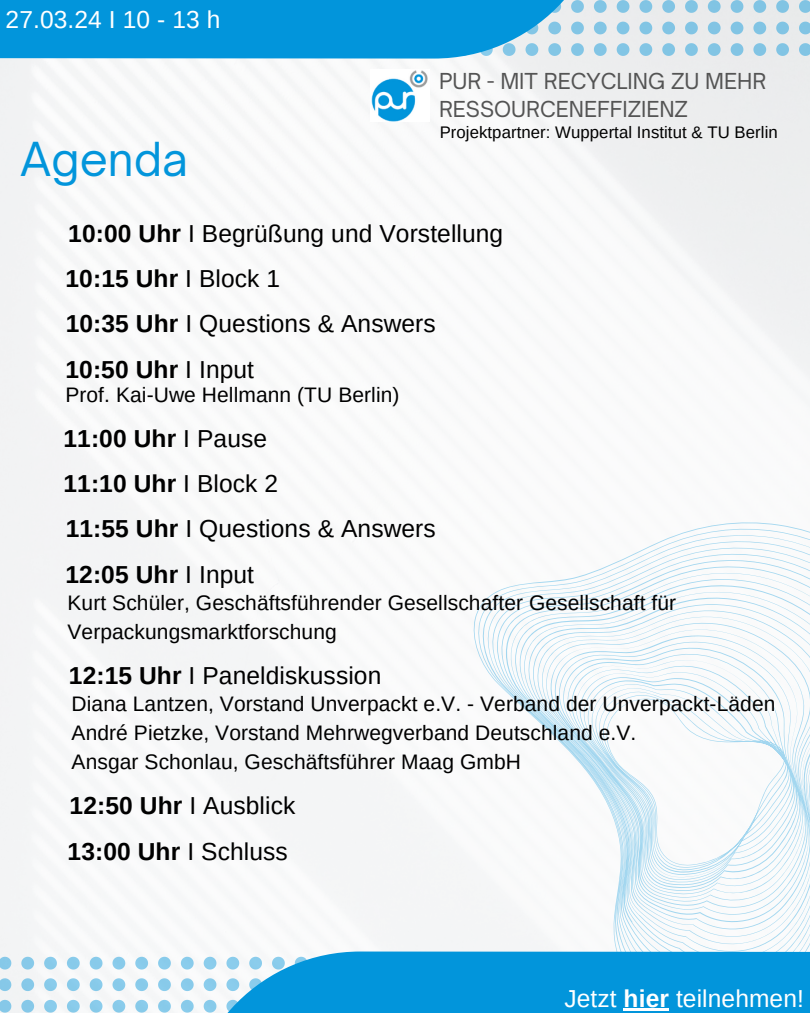
<style>
.page{position:relative;width:810px;height:1013px;background:#fff}
.page>*{position:absolute;margin:0;border:0;box-sizing:border-box;transform-origin:0 0}
.t1{font:44.8px "Open Sauce One";color:#0295db}
.t2{font:24.6px/45.3px "Arimo";letter-spacing:.005em;color:#000}
.t3{font:24.6px "Arimo";letter-spacing:.005em;color:#fff}
.t4{font:21.1px/28.8px "Open Sauce One";color:#545454}
.t5{font:21px/29.2px "Arimo";letter-spacing:.005em;color:#000}
.t6{font:16.8px "Arimo";letter-spacing:.005em;color:#000}
.s1{font-weight:700}
</style>
<div class="page">
<svg style="left:346px;top:398px;width:464px;height:553px"></svg>
<svg style="left:0;top:0;width:608px;height:59px;fill:#0295db"></svg>
<svg style="left:0;top:956px;width:11px;height:13px"></svg>
<svg style="left:21px;top:956px;width:13px;height:13px"></svg>
<svg style="left:44px;top:956px;width:13px;height:13px"></svg>
<svg style="left:67px;top:956px;width:13px;height:13px"></svg>
<svg style="left:90px;top:956px;width:12px;height:13px"></svg>
<svg style="left:113px;top:956px;width:12px;height:13px"></svg>
<svg style="left:135px;top:956px;width:13px;height:13px"></svg>
<svg style="left:158px;top:956px;width:13px;height:13px"></svg>
<svg style="left:181px;top:956px;width:5px;height:13px"></svg>
<svg style="left:0;top:978px;width:11px;height:13px"></svg>
<svg style="left:21px;top:978px;width:13px;height:13px"></svg>
<svg style="left:44px;top:978px;width:13px;height:13px"></svg>
<svg style="left:67px;top:978px;width:13px;height:13px"></svg>
<svg style="left:90px;top:978px;width:12px;height:13px"></svg>
<svg style="left:113px;top:978px;width:12px;height:13px"></svg>
<svg style="left:135px;top:978px;width:13px;height:13px"></svg>
<svg style="left:158px;top:978px;width:13px;height:13px"></svg>
<svg style="left:181px;top:978px;width:5px;height:13px"></svg>
<svg style="left:0;top:999px;width:11px;height:13px"></svg>
<svg style="left:21px;top:999px;width:13px;height:13px"></svg>
<svg style="left:44px;top:999px;width:13px;height:13px"></svg>
<svg style="left:67px;top:999px;width:13px;height:13px"></svg>
<svg style="left:90px;top:999px;width:12px;height:13px"></svg>
<svg style="left:113px;top:999px;width:12px;height:13px"></svg>
<svg style="left:135px;top:999px;width:13px;height:13px"></svg>
<svg style="left:158px;top:999px;width:13px;height:13px"></svg>
<svg style="left:181px;top:999px;width:5px;height:13px"></svg>
<svg style="left:186px;top:951px;width:624px;height:61px;fill:#0295db"></svg>
<svg style="left:457px;top:0;width:13px;height:13px"></svg>
<svg style="left:480px;top:0;width:13px;height:13px"></svg>
<svg style="left:503px;top:0;width:13px;height:13px"></svg>
<svg style="left:526px;top:0;width:12px;height:13px"></svg>
<svg style="left:548px;top:0;width:13px;height:13px"></svg>
<svg style="left:571px;top:0;width:13px;height:13px"></svg>
<svg style="left:594px;top:0;width:13px;height:13px"></svg>
<svg style="left:617px;top:0;width:12px;height:13px"></svg>
<svg style="left:639px;top:0;width:13px;height:13px"></svg>
<svg style="left:662px;top:0;width:13px;height:13px"></svg>
<svg style="left:685px;top:0;width:13px;height:13px"></svg>
<svg style="left:708px;top:0;width:13px;height:13px"></svg>
<svg style="left:731px;top:0;width:12px;height:13px"></svg>
<svg style="left:753px;top:0;width:13px;height:13px"></svg>
<svg style="left:776px;top:0;width:13px;height:13px"></svg>
<svg style="left:799px;top:0;width:11px;height:13px"></svg>
<svg style="left:457px;top:22px;width:13px;height:12px"></svg>
<svg style="left:480px;top:22px;width:13px;height:12px"></svg>
<svg style="left:503px;top:22px;width:13px;height:12px"></svg>
<svg style="left:526px;top:22px;width:12px;height:12px"></svg>
<svg style="left:548px;top:22px;width:13px;height:12px"></svg>
<svg style="left:571px;top:22px;width:13px;height:12px"></svg>
<svg style="left:594px;top:22px;width:13px;height:12px"></svg>
<svg style="left:617px;top:22px;width:12px;height:12px"></svg>
<svg style="left:639px;top:22px;width:13px;height:12px"></svg>
<svg style="left:662px;top:22px;width:13px;height:12px"></svg>
<svg style="left:685px;top:22px;width:13px;height:12px"></svg>
<svg style="left:708px;top:22px;width:13px;height:12px"></svg>
<svg style="left:731px;top:22px;width:12px;height:12px"></svg>
<svg style="left:753px;top:22px;width:13px;height:12px"></svg>
<svg style="left:776px;top:22px;width:13px;height:12px"></svg>
<svg style="left:799px;top:22px;width:11px;height:12px"></svg>
<svg style="left:457px;top:43px;width:13px;height:13px"></svg>
<svg style="left:480px;top:43px;width:13px;height:13px"></svg>
<svg style="left:503px;top:43px;width:13px;height:13px"></svg>
<svg style="left:526px;top:43px;width:12px;height:13px"></svg>
<svg style="left:548px;top:43px;width:13px;height:13px"></svg>
<svg style="left:571px;top:43px;width:13px;height:13px"></svg>
<svg style="left:594px;top:43px;width:13px;height:13px"></svg>
<svg style="left:617px;top:43px;width:12px;height:13px"></svg>
<svg style="left:639px;top:43px;width:13px;height:13px"></svg>
<svg style="left:662px;top:43px;width:13px;height:13px"></svg>
<svg style="left:685px;top:43px;width:13px;height:13px"></svg>
<svg style="left:708px;top:43px;width:13px;height:13px"></svg>
<svg style="left:731px;top:43px;width:12px;height:13px"></svg>
<svg style="left:753px;top:43px;width:13px;height:13px"></svg>
<svg style="left:776px;top:43px;width:13px;height:13px"></svg>
<svg style="left:799px;top:43px;width:11px;height:13px"></svg>
<img style="left:371px;top:70px;width:57px;height:51px">
<hr style="left:624px;top:1008px;width:45px;height:2px;background:#fff">
<p class="t3" style="left:6px;top:5px;width:216px">27.03.24 I 10 - 13 h</p>
<h1 class="t1" style="left:20px;top:131px;width:169px">Agenda</h1>
<p class="t4" style="left:439px;top:66px;width:329px">PUR - MIT RECYCLING ZU MEHR<br>RESSOURCENEFFIZIENZ</p>
<p class="t6" style="left:440px;top:123px;width:340px">Projektpartner: Wuppertal Institut &amp; TU Berlin</p>
<p class="t2" style="left:65px;top:211px;width:439px"><span class="s1">10:00 Uhr</span> I Begrüßung und Vorstellung<br><span class="s1">10:15 Uhr</span> I Block 1<br><span class="s1">10:35 Uhr</span> I Questions &amp; Answers<br><span class="s1">10:50 Uhr</span> I Input</p>
<p class="t5" style="left:65px;top:380px;width:336px">Prof. Kai-Uwe Hellmann (TU Berlin)</p>
<p class="t2" style="left:64px;top:415px;width:374px"><span class="s1">11:00 Uhr</span> I Pause<br><span class="s1">11:10 Uhr</span> I Block 2<br><span class="s1">11:55 Uhr</span> I Questions &amp; Answers<br><span class="s1">12:05 Uhr</span> I Input</p>
<p class="t5" style="left:68px;top:587px;width:610px">Kurt Schüler, Geschäftsführender Gesellschafter Gesellschaft für<br>Verpackungsmarktforschung</p>
<p class="t2" style="left:69px;top:652px;width:314px"><span class="s1">12:15 Uhr</span> I Paneldiskussion</p>
<p class="t5" style="left:72px;top:689px;width:705px">Diana Lantzen, Vorstand Unverpackt e.V. - Verband der Unverpackt-Läden<br>André Pietzke, Vorstand Mehrwegverband Deutschland e.V.<br>Ansgar Schonlau, Geschäftsführer Maag GmbH</p>
<p class="t2" style="left:68px;top:783px;width:229px"><span class="s1">12:50 Uhr</span> I Ausblick<br><span class="s1">13:00 Uhr</span> I Schluss</p>
<p class="t3" style="left:564px;top:984px;width:241px">Jetzt <span class="s1">hier</span> teilnehmen!</p>
</div>
